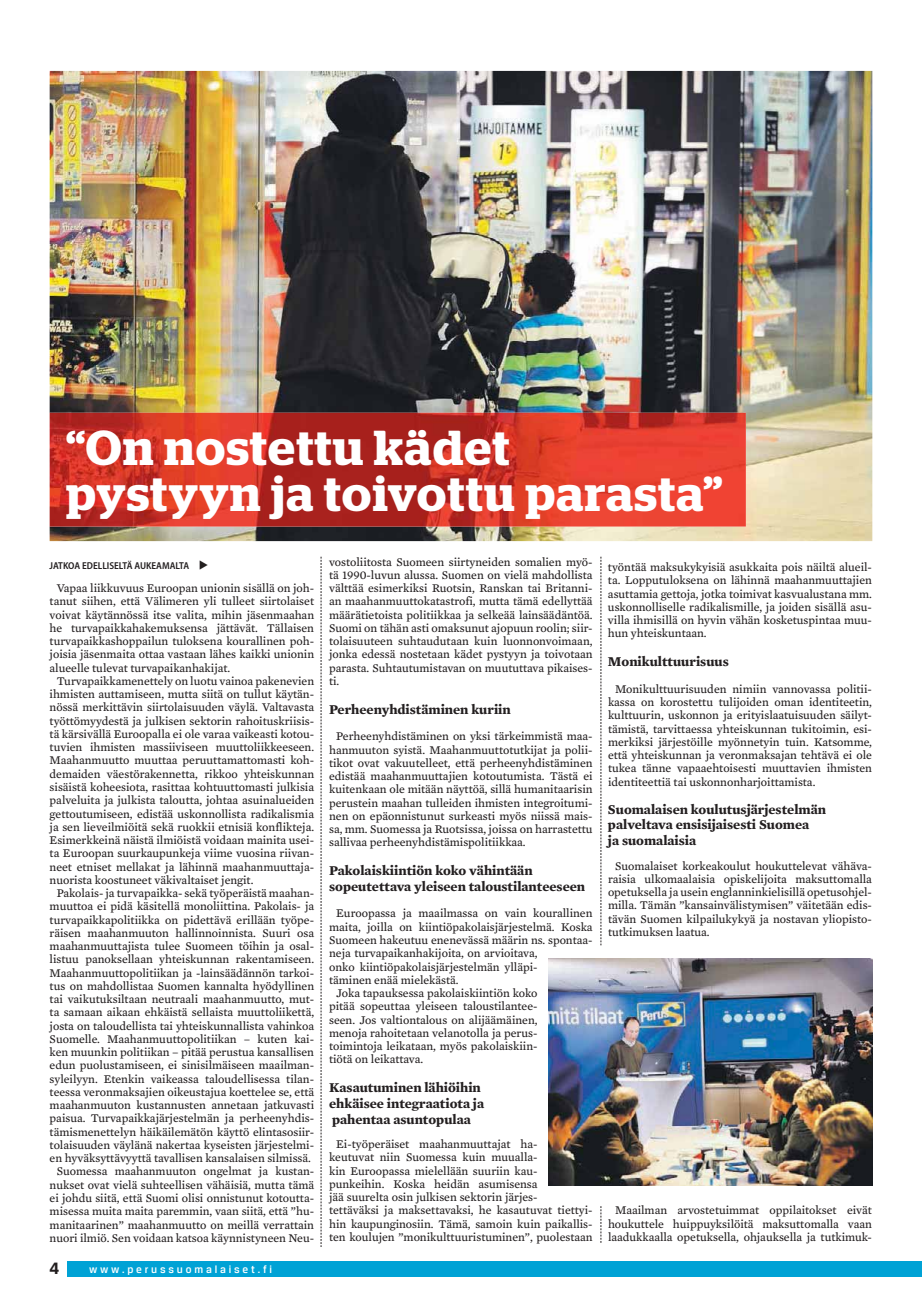
<style>
.page{position:relative;width:922px;height:1312px;background:#fff}
.page>*{position:absolute;margin:0;border:0;box-sizing:border-box;transform-origin:0 0}
.t1{font:600 49px/46.1px "Stag";letter-spacing:.03em;color:#fff}
.t2{font:700 17.5px "Breuer Text";color:#231f20}
.t3{font:700 13.75px/15.6px "Mercury Text G3";color:#231f20}
.t4{font:12px/13.2px "Mercury Text G3";color:#231f20;text-align:justify}
.t5{font:500 11.25px "Breuer Text";letter-spacing:.25em;color:#fff}
.t6{font:600 semi-condensed 10px "Myriad Pro";color:#231f20}
</style>
<div class="page">
<img style="left:50px;top:71px;width:822px;height:470px">
<div style="left:68px;top:1260px;width:853px;height:16px;background:#00a2d5"></div>
<img style="left:50px;top:412px;width:695px;height:114px">
<svg style="left:320px;top:556px;width:1px;height:690px"></svg>
<svg style="left:600px;top:556px;width:1px;height:389px"></svg>
<svg style="left:600px;top:1206px;width:1px;height:36px"></svg>
<img style="left:549px;top:958px;width:323px;height:227px">
<h1 class="t1" style="left:66px;top:425px;width:658px">“On nostettu kädet<br>pystyyn ja toivottu parasta”</h1>
<p class="t4" style="left:329px;top:555px;width:265px">vostoliitosta Suomeen siirtyneiden somalien myö&shy;tä 1990-luvun alussa. Suomen on vielä mahdollista välttää esimerkiksi Ruotsin, Ranskan tai Britanni&shy;an maahanmuuttokatastrofi, mutta tämä edellyttää määrätietoista politiikkaa ja selkeää lainsäädäntöä.<br>Suomi on tähän asti omaksunut ajopuun roolin; siir&shy;tolaisuuteen suhtaudutaan kuin luonnonvoimaan, jonka edessä nostetaan kädet pystyyn ja toivotaan parasta. Suhtautumistavan on muututtava pikaises&shy;ti.</p>
<p class="t3" style="left:329px;top:701px;width:183px">Perheenyhdistäminen kuriin</p>
<p class="t4" style="left:329px;top:729px;width:265px;text-indent:7px">Perheenyhdistäminen on yksi tärkeimmistä maa&shy;hanmuuton syistä. Maahanmuuttotutkijat ja polii&shy;tikot ovat vakuutelleet, että perheenyhdistäminen edistää maahanmuuttajien kotoutumista. Tästä ei kuitenkaan ole mitään näyttöä, sillä humanitaarisin perustein maahan tulleiden ihmisten integroitumi&shy;nen on epäonnistunut surkeasti myös niissä mais&shy;sa, mm. Suomessa ja Ruotsissa, joissa on harrastettu sallivaa perheenyhdistämispolitiikkaa.</p>
<p class="t3" style="left:329px;top:863px;width:257px">Pakolaiskiintiön koko vähintään sopeutettava yleiseen taloustilanteeseen</p>
<p class="t4" style="left:336px;top:906px;width:258px">Euroopassa ja maailmassa on vain kourallinen</p>
<p class="t4" style="left:329px;top:920px;width:265px">maita, joilla on kiintiöpakolaisjärjestelmä. Koska</p>
<p class="t4" style="left:329px;top:933px;width:265px">Suomeen hakeutuu enenevässä määrin ns. spontaa-</p>
<p class="t4" style="left:329px;top:946px;width:210px">neja turvapaikanhakijoita, on arvioitava,</p>
<p class="t4" style="left:329px;top:959px;width:210px">onko kiintiöpakolaisjärjestelmän ylläpi-</p>
<p class="t4" style="left:329px;top:973px;width:131px">täminen enää mielekästä.</p>
<p class="t4" style="left:336px;top:986px;width:203px">Joka tapauksessa pakolaiskiintiön koko</p>
<p class="t4" style="left:329px;top:999px;width:210px">pitää sopeuttaa yleiseen taloustilantee-</p>
<p class="t4" style="left:329px;top:1012px;width:210px">seen. Jos valtiontalous on alijäämäinen,</p>
<p class="t4" style="left:329px;top:1026px;width:210px">menoja rahoitetaan velanotolla ja perus-</p>
<p class="t4" style="left:329px;top:1039px;width:210px">toimintoja leikataan, myös pakolaiskiin-</p>
<p class="t4" style="left:329px;top:1052px;width:96px">tiötä on leikattava.</p>
<p class="t3" style="left:329px;top:1079px;width:156px">Kasautuminen lähiöihin ehkäisee integraatiota ja pahentaa asuntopulaa</p>
<p class="t4" style="left:329px;top:1137px;width:265px;text-align:left;text-indent:7px">Ei-työperäiset maahanmuuttajat ha-<br>keutuvat niin Suomessa kuin muualla-<br>kin Euroopassa mielellään suuriin kau&shy;punkeihin. Koska heidän asumisensa<br>jää suurelta osin julkisen sektorin järjes-<br>tettäväksi ja maksettavaksi, he kasautuvat tiettyi&shy;hin kaupunginosiin. Tämä, samoin kuin paikallis&shy;ten koulujen ”monikulttuuristuminen”, puolestaan</p>
<p class="t6" style="left:50px;top:559px;width:141px">JATKOA EDELLISELTÄ AUKEAMALTA</p>
<p class="t4" style="left:608px;top:560px;width:265px">työntää maksukykyisiä asukkaita pois näiltä alueil&shy;ta. Lopputuloksena on lähinnä maahanmuuttajien asuttamia gettoja, jotka toimivat kasvualustana mm. uskonnolliselle radikalismille, ja joiden sisällä asu&shy;villa ihmisillä on hyvin vähän kosketuspintaa muu&shy;hun yhteiskuntaan.</p>
<p class="t3" style="left:608px;top:654px;width:122px">Monikulttuurisuus</p>
<p class="t4" style="left:608px;top:682px;width:265px;text-indent:7px">Monikulttuurisuuden nimiin vannovassa politii&shy;kassa on korostettu tulijoiden oman identiteetin, kulttuurin, uskonnon ja erityislaatuisuuden säilyt&shy;tämistä, tarvittaessa yhteiskunnan tukitoimin, esi&shy;merkiksi järjestöille myönnetyin tuin. Katsomme, että yhteiskunnan ja veronmaksajan tehtävä ei ole tukea tänne vapaaehtoisesti muuttavien ihmisten identiteettiä tai uskonnonharjoittamista.</p>
<p class="t3" style="left:608px;top:801px;width:219px">Suomalaisen koulutusjärjestelmän palveltava ensisijaisesti Suomea<br>ja suomalaisia</p>
<p class="t4" style="left:608px;top:859px;width:265px;text-indent:7px">Suomalaiset korkeakoulut houkuttelevat vähäva&shy;raisia ulkomaalaisia opiskelijoita maksuttomalla opetuksella ja usein englanninkielisillä opetusohjel&shy;milla. Tämän ”kansainvälistymisen” väitetään edis&shy;tävän Suomen kilpailukykyä ja nostavan yliopisto&shy;tutkimuksen laatua.</p>
<p class="t4" style="left:57px;top:581px;width:259px">Vapaa liikkuvuus Euroopan unionin sisällä on joh-</p>
<p class="t4" style="left:50px;top:595px;width:266px">tanut siihen, että Välimeren yli tulleet siirtolaiset</p>
<p class="t4" style="left:50px;top:608px;width:266px">voivat käytännössä itse valita, mihin jäsenmaahan</p>
<p class="t4" style="left:50px;top:621px;width:266px">he turvapaikkahakemuksensa jättävät. Tällaisen</p>
<p class="t4" style="left:50px;top:634px;width:266px">turvapaikkashoppailun tuloksena kourallinen poh-</p>
<p class="t4" style="left:50px;top:648px;width:266px">joisia jäsenmaita ottaa vastaan lähes kaikki unionin</p>
<p class="t4" style="left:50px;top:661px;width:182px">alueelle tulevat turvapaikanhakijat.</p>
<p class="t4" style="left:57px;top:674px;width:259px">Turvapaikkamenettely on luotu vainoa pakenevien</p>
<p class="t4" style="left:50px;top:687px;width:266px">ihmisten auttamiseen, mutta siitä on tullut käytän-</p>
<p class="t4" style="left:50px;top:701px;width:266px">nössä merkittävin siirtolaisuuden väylä. Valtavasta</p>
<p class="t4" style="left:50px;top:714px;width:266px">työttömyydestä ja julkisen sektorin rahoituskriisis-</p>
<p class="t4" style="left:50px;top:727px;width:266px">tä kärsivällä Euroopalla ei ole varaa vaikeasti kotou-</p>
<p class="t4" style="left:50px;top:740px;width:266px">tuvien ihmisten massiiviseen muuttoliikkeeseen.</p>
<p class="t4" style="left:50px;top:754px;width:266px">Maahanmuutto muuttaa peruuttamattomasti koh-</p>
<p class="t4" style="left:50px;top:767px;width:266px">demaiden väestörakennetta, rikkoo yhteiskunnan</p>
<p class="t4" style="left:50px;top:780px;width:266px">sisäistä koheesiota, rasittaa kohtuuttomasti julkisia</p>
<p class="t4" style="left:50px;top:793px;width:266px">palveluita ja julkista taloutta, johtaa asuinalueiden</p>
<p class="t4" style="left:50px;top:807px;width:266px">gettoutumiseen, edistää uskonnollista radikalismia</p>
<p class="t4" style="left:50px;top:820px;width:266px">ja sen lieveilmiöitä sekä ruokkii etnisiä konflikteja.</p>
<p class="t4" style="left:50px;top:833px;width:266px">Esimerkkeinä näistä ilmiöistä voidaan mainita usei-</p>
<p class="t4" style="left:50px;top:846px;width:266px">ta Euroopan suurkaupunkeja viime vuosina riivan-</p>
<p class="t4" style="left:50px;top:860px;width:266px">neet etniset mellakat ja lähinnä maahanmuuttaja-</p>
<p class="t4" style="left:50px;top:873px;width:205px">nuorista koostuneet väkivaltaiset jengit.</p>
<p class="t4" style="left:57px;top:886px;width:259px">Pakolais- ja turvapaikka- sekä työperäistä maahan-</p>
<p class="t4" style="left:50px;top:899px;width:266px">muuttoa ei pidä käsitellä monoliittina. Pakolais- ja</p>
<p class="t4" style="left:50px;top:913px;width:266px">turvapaikkapolitiikka on pidettävä erillään työpe-</p>
<p class="t4" style="left:50px;top:926px;width:266px">räisen maahanmuuton hallinnoinnista. Suuri osa</p>
<p class="t4" style="left:50px;top:939px;width:266px">maahanmuuttajista tulee Suomeen töihin ja osal-</p>
<p class="t4" style="left:50px;top:952px;width:266px">listuu panoksellaan yhteiskunnan rakentamiseen.</p>
<p class="t4" style="left:50px;top:966px;width:266px">Maahanmuuttopolitiikan ja -lainsäädännön tarkoi-</p>
<p class="t4" style="left:50px;top:979px;width:266px">tus on mahdollistaa Suomen kannalta hyödyllinen</p>
<p class="t4" style="left:50px;top:992px;width:266px">tai vaikutuksiltaan neutraali maahanmuutto, mut-</p>
<p class="t4" style="left:50px;top:1005px;width:266px">ta samaan aikaan ehkäistä sellaista muuttoliikettä,</p>
<p class="t4" style="left:50px;top:1019px;width:266px">josta on taloudellista tai yhteiskunnallista vahinkoa</p>
<p class="t4" style="left:50px;top:1032px;width:266px">Suomelle. Maahanmuuttopolitiikan – kuten kai-</p>
<p class="t4" style="left:50px;top:1045px;width:266px">ken muunkin politiikan – pitää perustua kansallisen</p>
<p class="t4" style="left:50px;top:1058px;width:266px">edun puolustamiseen, ei sinisilmäiseen maailman-</p>
<p class="t4" style="left:50px;top:1072px;width:266px">syleilyyn. Etenkin vaikeassa taloudellisessa tilan-</p>
<p class="t4" style="left:50px;top:1085px;width:266px">teessa veronmaksajien oikeustajua koettelee se, että</p>
<p class="t4" style="left:50px;top:1098px;width:266px">maahanmuuton kustannusten annetaan jatkuvasti</p>
<p class="t4" style="left:50px;top:1111px;width:266px">paisua. Turvapaikkajärjestelmän ja perheenyhdis-</p>
<p class="t4" style="left:50px;top:1125px;width:266px">tämismenettelyn häikäilemätön käyttö elintasosiir-</p>
<p class="t4" style="left:50px;top:1138px;width:266px">tolaisuuden väylänä nakertaa kyseisten järjestelmi-</p>
<p class="t4" style="left:50px;top:1151px;width:263px">en hyväksyttävyyttä tavallisen kansalaisen silmissä.</p>
<p class="t4" style="left:57px;top:1164px;width:259px">Suomessa maahanmuuton ongelmat ja kustan-</p>
<p class="t4" style="left:50px;top:1178px;width:266px">nukset ovat vielä suhteellisen vähäisiä, mutta tämä</p>
<p class="t4" style="left:50px;top:1191px;width:266px">ei johdu siitä, että Suomi olisi onnistunut kotoutta-</p>
<p class="t4" style="left:50px;top:1204px;width:266px">misessa muita maita paremmin, vaan siitä, että ”hu-</p>
<p class="t4" style="left:50px;top:1217px;width:266px">manitaarinen” maahanmuutto on meillä verrattain</p>
<p class="t4" style="left:50px;top:1231px;width:266px">nuori ilmiö. Sen voidaan katsoa käynnistyneen Neu-</p>
<p class="t4" style="left:608px;top:1203px;width:265px;text-align:center">Maailman arvostetuimmat oppilaitokset eivät houkuttele huippuyksilöitä maksuttomalla vaan laadukkaalla opetuksella, ohjauksella ja tutkimuk-</p>
<h2 class="t2" style="left:50px;top:1257px;width:11px">4</h2>
<p class="t5" style="left:89px;top:1261px;width:184px">www.perussuomalaiset.fi</p>
</div>
